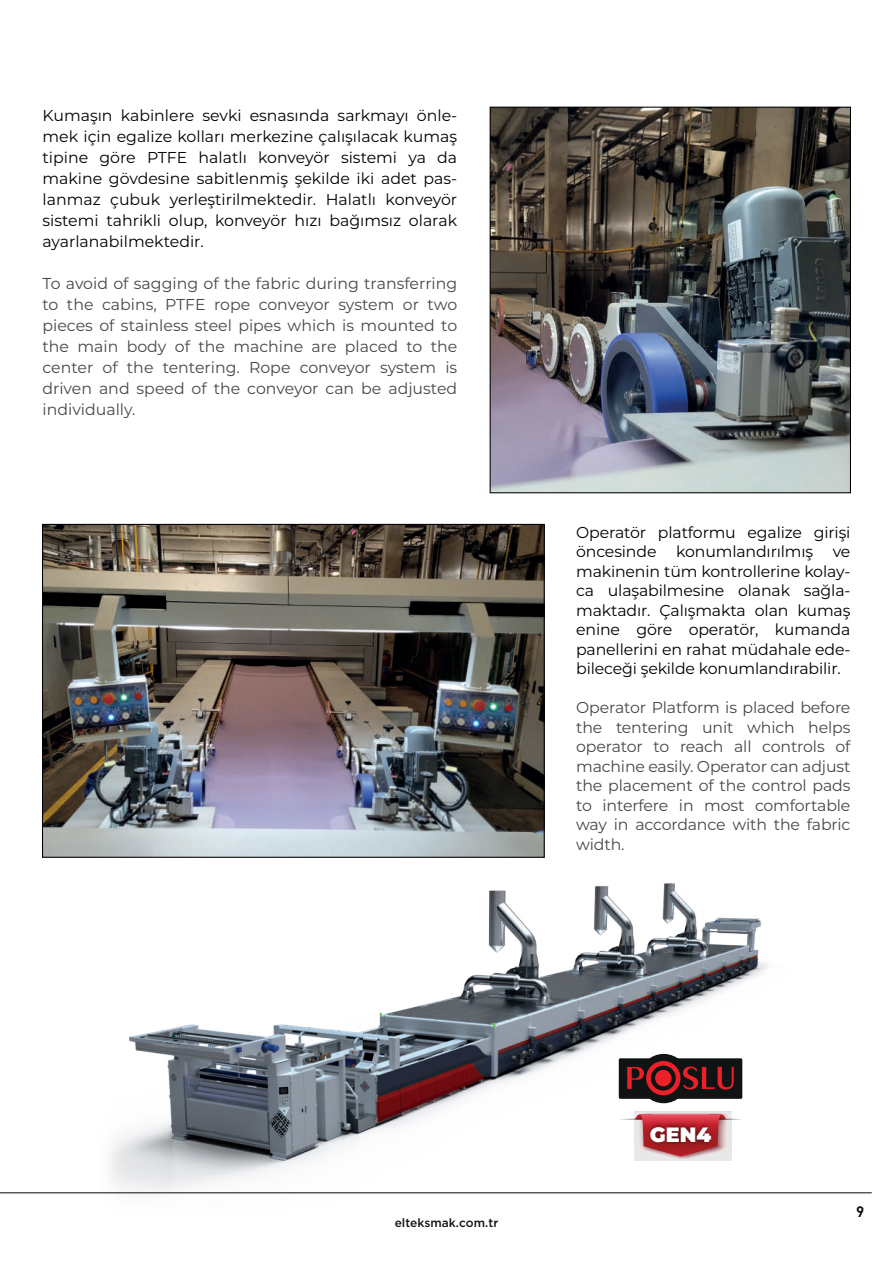
<style>
.page{position:relative;width:893px;height:1263px;background:#fff}
.page>*{position:absolute;margin:0;border:0;box-sizing:border-box;transform-origin:0 0}
.t1{font:900 20.7px "Montserrat";color:#fff}
.t2{font:15.75px/19.5px "Montserrat";letter-spacing:-.01em;color:#000001;text-align:justify}
.t3{font:15.75px/19.5px "Montserrat";letter-spacing:-.01em;color:#454749;text-align:justify}
.t4{font:700 15px "DIN Bek";color:#111416}
.t5{font:12px "Gotham TR Medium";color:#111416}
</style>
<div class="page">
<img style="left:92px;top:883px;width:709px;height:311px">
<div style="left:619px;top:1058px;width:123px;height:41px;background:#0f1313;border-radius:2px"></div>
<div style="left:639px;top:1054px;width:49px;height:49px;background:#0f1313;border-radius:50%"></div>
<svg style="left:627px;top:1067px;width:17px;height:22px"></svg>
<svg style="left:683px;top:1066px;width:51px;height:23px"></svg>
<svg style="left:646px;top:1061px;width:34px;height:34px"></svg>
<svg style="left:651px;top:1066px;width:25px;height:24px"></svg>
<div style="left:655px;top:1070px;width:16px;height:16px;background:#ec2028;border-radius:50%"></div>
<svg style="left:619px;top:1111px;width:123px;height:50px"></svg>
<img style="left:642px;top:1118px;width:77px;height:37px">
<hr style="left:0;top:1192px;width:872px;height:1px;background:#111516">
<img style="left:492px;top:109px;width:357px;height:382px">
<div style="left:490px;top:107px;width:361px;height:386px;border:1px solid #000001"></div>
<img style="left:44px;top:526px;width:499px;height:330px">
<p class="t2" style="left:43px;top:104px;width:416px;line-height:21px">Kumaşın kabinlere sevki esnasında sarkmayı önle&shy;mek için egalize kolları merkezine çalışılacak kumaş tipine göre PTFE halatlı konveyör sistemi ya da makine gövdesine sabitlenmiş şekilde iki adet pas&shy;lanmaz çubuk yerleştirilmektedir. Halatlı konveyör sistemi tahrikli olup, konveyör hızı bağımsız olarak ayarlanabilmektedir.</p>
<p class="t3" style="left:43px;top:272px;width:416px;line-height:21px">To avoid of sagging of the fabric during transferring to the cabins, PTFE rope conveyor system or two pieces of stainless steel pipes which is mounted to the main body of the machine are placed to the center of the tentering. Rope conveyor system is driven and speed of the conveyor can be adjusted individually.</p>
<p class="t2" style="left:576px;top:522px;width:276px">Operatör platformu egalize girişi öncesinde konumlandırılmış ve makinenin tüm kontrollerine kolay&shy;ca ulaşabilmesine olanak sağla&shy;maktadır. Çalışmakta olan kumaş enine göre operatör, kumanda panellerini en rahat müdahale ede&shy;bileceği şekilde konumlandırabilir.</p>
<p class="t3" style="left:576px;top:697px;width:276px">Operator Platform is placed before the tentering unit which helps operator to reach all controls of machine easily. Operator can adjust the placement of the control pads to interfere in most comfortable way in accordance with the fabric width.</p>
<p class="t5" style="left:395px;top:1216px;width:105px">elteksmak.com.tr</p>
<h1 class="t1" style="left:650px;top:1119px;width:63px">GEN4</h1>
<p class="t4" style="left:856px;top:1202px;width:10px">9</p>
</div>
